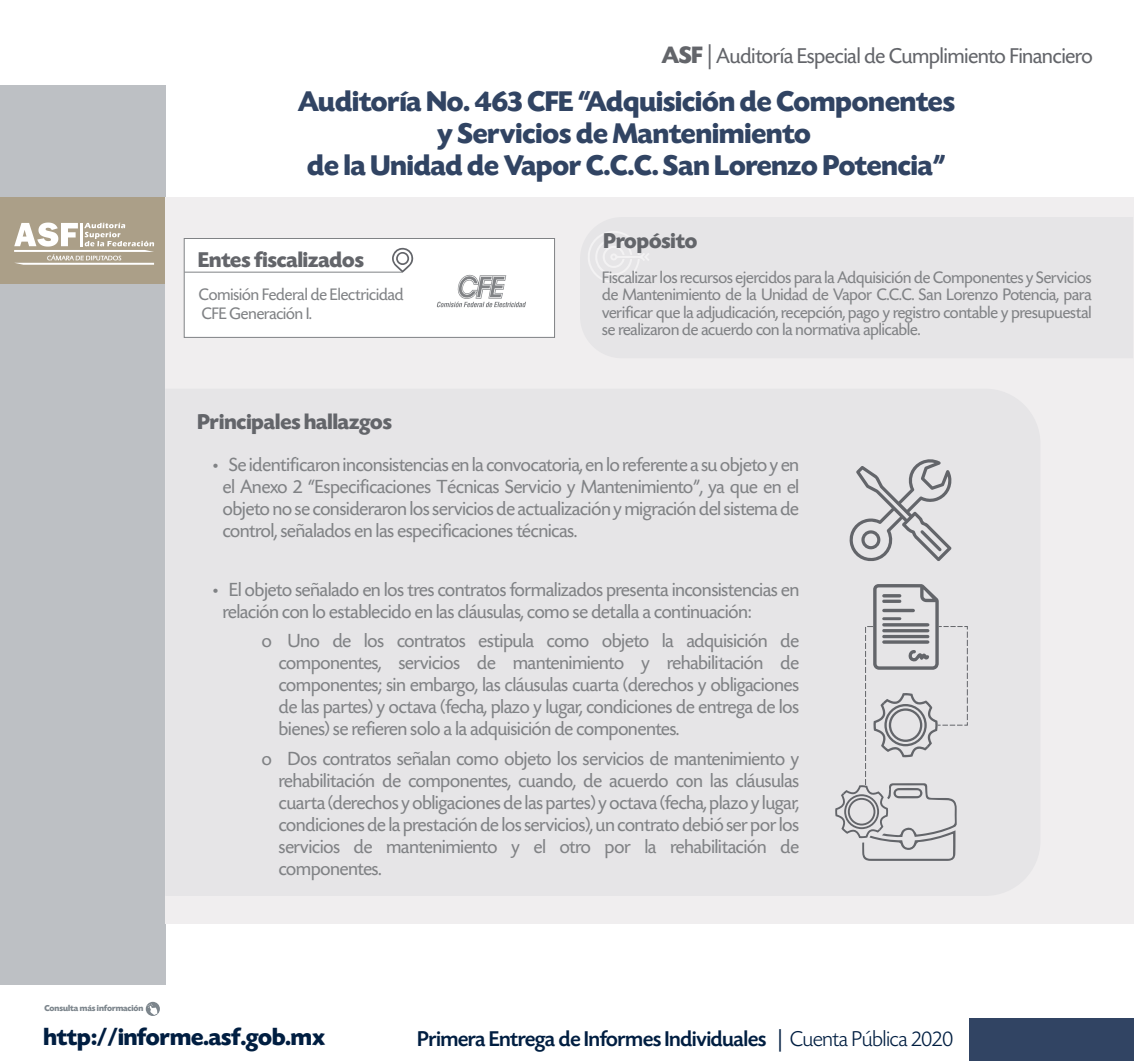
<style>
.page{position:relative;width:1134px;height:1061px;background:#fff}
.page>*{position:absolute;margin:0;border:0;box-sizing:border-box;transform-origin:0 0}
.t1{font:700 30px/32px "Today SHOP";color:#314463;text-align:center}
.t2{font:700 25px "Today SHOP";color:#001e41}
.t3{font:500 22.5px "Today SHOP";color:#001e41}
.t4{font:700 22.5px "Today SHOP";color:#63656a}
.t5{font:22.5px "Today SHOP";color:#63656a}
.t6{font:20px/22px "Today SHOP";color:#808285;text-align:justify}
.t7{font:17.5px/17.5px "Today SHOP";color:#808285}
.t8{font:700 9px "Today SHOP";color:#7c858c}
.s1{font-weight:700;font-size:25px}
.s2{font-family:"Myriad Pro";font-size:25px}
.s3{font-family:"Myriad Pro"}
.s4{font-family:"Myriad Pro";font-weight:400}
.s5{font-weight:300}
</style>
<div class="page">
<div style="left:0;top:85px;width:165px;height:899px;background:#bdc0c4"></div>
<div style="left:1px;top:197px;width:164px;height:86px;background:#ab9f88"></div>
<svg style="left:14px;top:222px;width:140px;height:43px"></svg>
<div style="left:969px;top:1018px;width:165px;height:43px;background:#314463"></div>
<div style="left:165px;top:197px;width:969px;height:726px;background:#e6e5e7"></div>
<div style="left:184px;top:238px;width:371px;height:100px;background:#fff;border:1px solid #808285"></div>
<hr style="left:184px;top:272px;width:219px;height:1px;background:#808285">
<svg style="left:392px;top:247px;width:21px;height:25px"></svg>
<svg style="left:849px;top:459px;width:103px;height:103px"></svg>
<svg style="left:835px;top:584px;width:133px;height:277px"></svg>
<svg style="left:146px;top:1001px;width:14px;height:15px"></svg>
<svg style="left:147px;top:1003px;width:11px;height:12px"></svg>
<svg style="left:437px;top:275px;width:89px;height:33px"></svg>
<p class="t5" style="left:662px;top:44px;width:432px"><span class="s1">ASF</span> <span class="s2">|</span> Auditoría Especial de Cumplimiento Financiero</p>
<h1 class="t1" style="left:298px;top:86px;width:658px">Auditoría No. 463 CFE “Adquisición de Componentes y Servicios de Mantenimiento<br>de la Unidad de Vapor C.C.C. San Lorenzo Potencia”</h1>
<p class="t4" style="left:198px;top:248px;width:167px">Entes fiscalizados</p>
<p class="t7" style="left:199px;top:286px;width:206px;line-height:19px">Comisión Federal de Electricidad<br>CFE Generación I.</p>
<p class="t4" style="left:603px;top:229px;width:95px">Propósito</p>
<p class="t7" style="left:602px;top:269px;width:491px;text-align:justify">Fiscalizar los recursos ejercidos para la Adquisición de Componentes y Servicios de Mantenimiento de la Unidad de Vapor C.C.C. San Lorenzo Potencia, para verificar que la adjudicación, recepción, pago y registro contable y presupuestal se realizaron de acuerdo con la normativa aplicable.</p>
<p class="t8" style="left:44px;top:1004px;width:101px">Consulta más información</p>
<p class="t4" style="left:198px;top:410px;width:196px">Principales hallazgos</p>
<p class="t6" style="left:223px;top:454px;width:578px;text-indent:-10px"><span class="s3">•</span> Se identificaron inconsistencias en la convocatoria, en lo referente a su objeto y en el Anexo 2 “Especificaciones Técnicas Servicio y Mantenimiento”, ya que en el objeto no se consideraron los servicios de actualización y migración del sistema de control, señalados en las especificaciones técnicas.</p>
<p class="t6" style="left:223px;top:579px;width:578px;text-indent:-10px"><span class="s3">•</span> El objeto señalado en los tres contratos formalizados presenta inconsistencias en relación con lo establecido en las cláusulas, como se detalla a continuación:</p>
<p class="t6" style="left:279px;top:630px;width:522px;text-indent:-17px">o Uno de los contratos estipula como objeto la adquisición de componentes, servicios de mantenimiento y rehabilitación de componentes; sin embargo, las cláusulas cuarta (derechos y obligaciones de las partes) y octava (fecha, plazo y lugar, condiciones de entrega de los bienes) se refieren solo a la adquisición de componentes.</p>
<p class="t6" style="left:279px;top:748px;width:522px;text-indent:-17px">o Dos contratos señalan como objeto los servicios de mantenimiento y rehabilitación de componentes, cuando, de acuerdo con las cláusulas cuarta (derechos y obligaciones de las partes) y octava (fecha, plazo y lugar, condiciones de la prestación de los servicios), un contrato debió ser por los servicios de mantenimiento y el otro por la rehabilitación de componentes.</p>
<p class="t2" style="left:44px;top:1024px;width:283px">http://informe.asf.gob.mx</p>
<p class="t3" style="left:417px;top:1027px;width:537px">Primera Entrega de Informes Individuales <span class="s4">|</span> <span class="s5">Cuenta Pública 2020</span></p>
</div>
